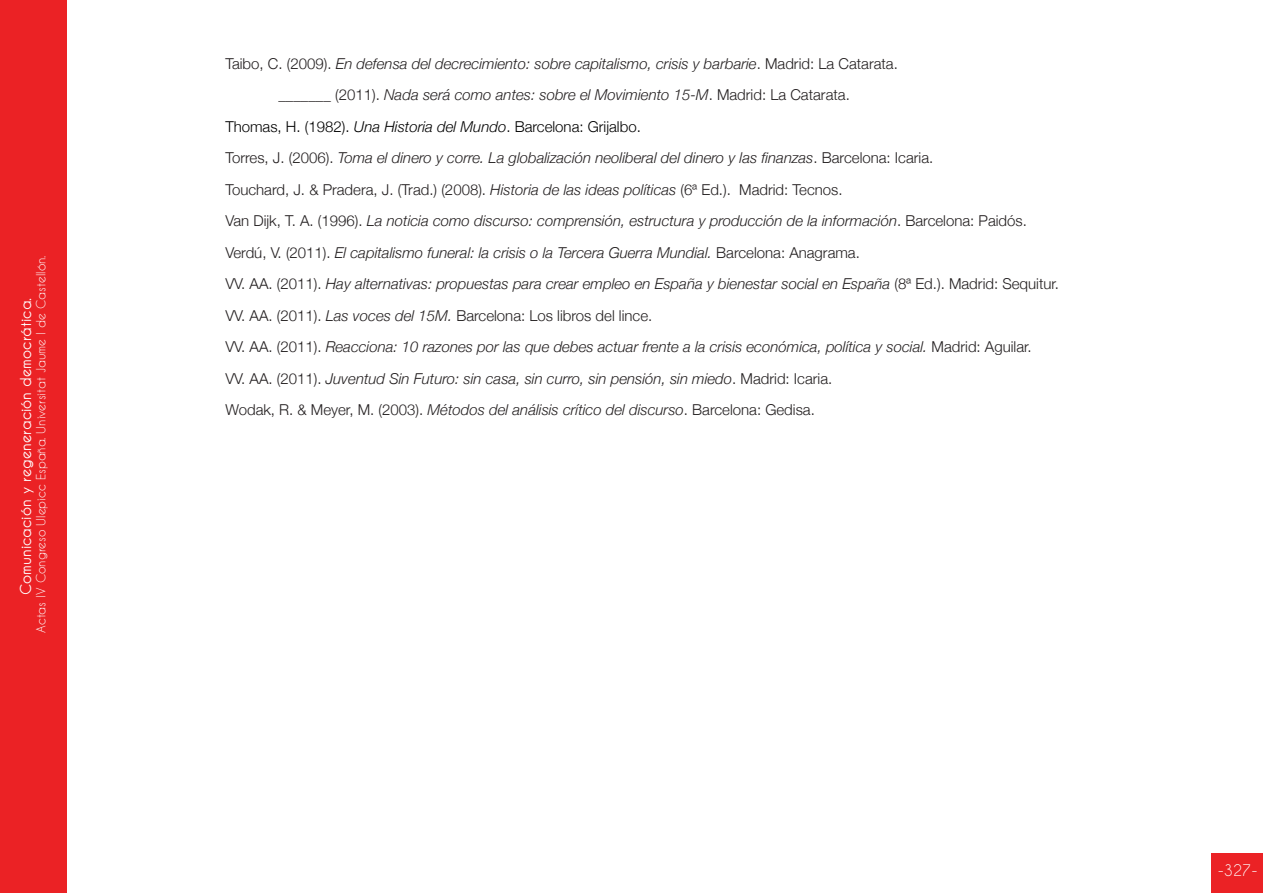
<style>
.page{position:relative;width:1263px;height:893px;background:#fff}
.page>*{position:absolute;margin:0;border:0;box-sizing:border-box;transform-origin:0 0}
.t1{font:italic 300 15px "Helvetica Neue";color:#231f20}
.t2{font:300 15px "Helvetica Neue";color:#231f20}
.t3{font:300 15px "Helvetica Neue";color:#000}
.t4{font:700 15px "Caviar Dreams";color:#fff}
.t5{font:15px "Caviar Dreams";color:#fff}
.t6{font:12px "Caviar Dreams";color:#fff}
.s1{font-style:normal}
.s2{font-style:italic}
</style>
<div class="page">
<div style="left:0;top:0;width:67px;height:893px;background:#eb2225"></div>
<div style="left:1212px;top:853px;width:51px;height:40px;background:#eb2225"></div>
<p class="t6" style="left:34px;top:633px;width:379px;rotate:-90deg">Actas IV Congreso Ulepicc España. Universitat Jaume I de Castellón.</p>
<p class="t4" style="left:17px;top:595px;width:299px;rotate:-90deg">Comunicación y regeneración democrática.</p>
<p class="t1" style="left:225px;top:54px;width:674px"><span class="s1">Taibo, C. (2009).</span> En defensa del decrecimiento: sobre capitalismo, crisis y barbarie<span class="s1">. Madrid: La Catarata.</span></p>
<p class="t1" style="left:278px;top:86px;width:573px"><span class="s1">_______ (2011).</span> Nada será como antes: sobre el Movimiento 15-M<span class="s1">. Madrid: La Catarata.</span></p>
<p class="t3" style="left:225px;top:117px;width:417px">Thomas, H. (1982). <span class="s2">Una Historia del Mundo</span>. Barcelona: Grijalbo.</p>
<p class="t1" style="left:225px;top:149px;width:709px"><span class="s1">Torres, J. (2006).</span> Toma el dinero y corre. La globalización neoliberal del dinero y las finanzas<span class="s1">. Barcelona: Icaria.</span></p>
<p class="t2" style="left:225px;top:180px;width:619px">Touchard, J. &amp; Pradera, J. (Trad.) (2008). <span class="s2">Historia de las ideas políticas</span> (6ª Ed.). Madrid: Tecnos.</p>
<p class="t1" style="left:225px;top:212px;width:803px"><span class="s1">Van Dijk, T. A. (1996).</span> La noticia como discurso: comprensión, estructura y producción de la información<span class="s1">. Barcelona: Paidós.</span></p>
<p class="t1" style="left:225px;top:243px;width:636px"><span class="s1">Verdú, V. (2011).</span> El capitalismo funeral: la crisis o la Tercera Guerra Mundial. <span class="s1">Barcelona: Anagrama.</span></p>
<p class="t1" style="left:225px;top:275px;width:835px"><span class="s1">VV. AA. (2011).</span> Hay alternativas: propuestas para crear empleo en España y bienestar social en España <span class="s1">(8ª Ed.). Madrid: Sequitur.</span></p>
<p class="t2" style="left:225px;top:306px;width:428px">VV. AA. (2011). <span class="s2">Las voces del 15M.</span> Barcelona: Los libros del lince.</p>
<p class="t1" style="left:225px;top:338px;width:808px"><span class="s1">VV. AA. (2011).</span> Reacciona: 10 razones por las que debes actuar frente a la crisis económica, política y social. <span class="s1">Madrid: Aguilar.</span></p>
<p class="t1" style="left:225px;top:369px;width:608px"><span class="s1">VV. AA. (2011).</span> Juventud Sin Futuro: sin casa, sin curro, sin pensión, sin miedo<span class="s1">. Madrid: Icaria.</span></p>
<p class="t2" style="left:225px;top:401px;width:591px">Wodak, R. &amp; Meyer, M. (2003). <span class="s2">Métodos del análisis crítico del discurso</span>. Barcelona: Gedisa.</p>
<p class="t5" style="left:1218px;top:862px;width:41px">-327-</p>
</div>
